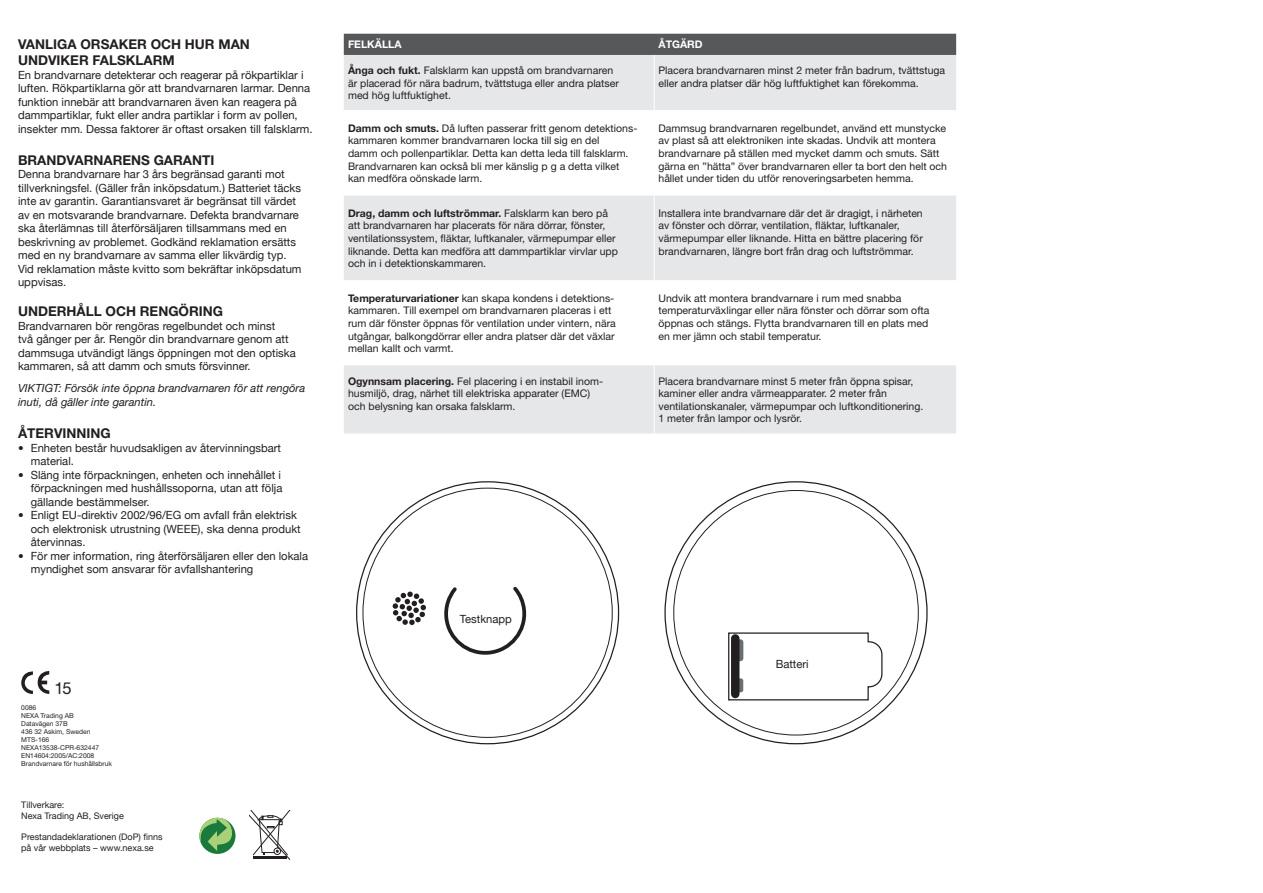
<style>
.page{position:relative;width:1263px;height:893px;background:#fff}
.page>*{position:absolute;margin:0;border:0;box-sizing:border-box;transform-origin:0 0}
.t1{font:16.5px "Helvetica Neue";color:#231f20}
.t2{font:700 13.5px/16.2px "Helvetica Neue";color:#231f20}
.t3{font:11.25px/13.5px "Helvetica Neue";color:#231f20}
.t4{font:italic 11.25px/13.5px "Helvetica Neue";color:#231f20}
.t5{font:10.5px/12.6px "Helvetica Neue";color:#231f20}
.t6{font:700 10.5px "Helvetica Neue";color:#fff}
.t7{font:9px/10.8px "Helvetica Neue";color:#231f20}
.t8{font:6.75px "Helvetica Neue";color:#231f20}
.s1{font-weight:700}
</style>
<div class="page">
<svg style="left:393px;top:592px;width:33px;height:33px"></svg>
<svg style="left:445px;top:586px;width:81px;height:69px"></svg>
<svg style="left:728px;top:632px;width:155px;height:69px"></svg>
<svg style="left:736px;top:639px;width:7px;height:22px"></svg>
<svg style="left:736px;top:678px;width:7px;height:14px"></svg>
<div style="left:731px;top:634px;width:8px;height:64px;background:#231f20;border-radius:4px"></div>
<svg style="left:250px;top:810px;width:40px;height:50px"></svg>
<hr style="left:253px;top:856px;width:34px;height:2px;background:#231f20">
<div style="left:199px;top:818px;width:36px;height:36px;background:#197a3c;border-radius:50%"></div>
<svg style="left:199px;top:818px;width:36px;height:33px"></svg>
<div style="left:344px;top:34px;width:612px;height:21px;background:#57585a"></div>
<div style="left:344px;top:55px;width:612px;height:55px;background:#e6e7e9"></div>
<div style="left:344px;top:195px;width:612px;height:85px;background:#e6e7e9"></div>
<div style="left:344px;top:365px;width:612px;height:68px;background:#e6e7e9"></div>
<hr style="left:654px;top:55px;width:1px;height:55px;background:#fff">
<hr style="left:654px;top:195px;width:1px;height:85px;background:#fff">
<hr style="left:654px;top:365px;width:1px;height:68px;background:#fff">
<svg style="left:21px;top:671px;width:28px;height:23px"></svg>
<p class="t2" style="left:18px;top:36px;width:233px">VANLIGA ORSAKER OCH HUR MAN<br>UNDVIKER FALSKLARM</p>
<p class="t3" style="left:18px;top:68px;width:296px">En brandvarnare detekterar och reagerar på rökpartiklar i luften. Rökpartiklarna gör att brandvarnaren larmar. Denna funktion innebär att brandvarnaren även kan reagera på dammpartiklar, fukt eller andra partiklar i form av pollen, insekter mm. Dessa faktorer är oftast orsaken till falsklarm.</p>
<p class="t2" style="left:18px;top:152px;width:198px">BRANDVARNARENS GARANTI</p>
<p class="t3" style="left:18px;top:168px;width:285px">Denna brandvarnare har 3 års begränsad garanti mot tillverkningsfel. (Gäller från inköpsdatum.) Batteriet täcks inte av garantin. Garantiansvaret är begränsat till värdet av en motsvarande brandvarnare. Defekta brandvarnare ska återlämnas till återförsäljaren tillsammans med en beskrivning av problemet. Godkänd reklamation ersätts med en ny brandvarnare av samma eller likvärdig typ.<br>Vid reklamation måste kvitto som bekräftar inköpsdatum uppvisas.</p>
<p class="t2" style="left:18px;top:303px;width:207px">UNDERHÅLL OCH RENGÖRING</p>
<p class="t3" style="left:18px;top:319px;width:279px">Brandvarnaren bör rengöras regelbundet och minst<br>två gånger per år. Rengör din brandvarnare genom att dammsuga utvändigt längs öppningen mot den optiska kammaren, så att damm och smuts försvinner.</p>
<p class="t4" style="left:18px;top:381px;width:289px">VIKTIGT: Försök inte öppna brandvarnaren för att rengöra inuti, då gäller inte garantin.</p>
<p class="t2" style="left:18px;top:425px;width:94px">ÅTERVINNING</p>
<p class="t3" style="left:31px;top:441px;width:252px;text-indent:-13px">• Enheten består huvudsakligen av återvinningsbart material.</p>
<p class="t3" style="left:31px;top:468px;width:253px;text-align:justify;text-indent:-13px">• Släng inte förpackningen, enheten och innehållet i förpackningen med hushållssoporna, utan att följa gällande bestämmelser.</p>
<p class="t3" style="left:31px;top:508px;width:271px;text-indent:-13px">• Enligt EU-direktiv 2002/96/EG om avfall från elektrisk och elektronisk utrustning (WEEE), ska denna produkt återvinnas.</p>
<p class="t3" style="left:31px;top:549px;width:279px;text-indent:-13px">• För mer information, ring återförsäljaren eller den lokala myndighet som ansvarar för avfallshantering</p>
<p class="t1" style="left:55px;top:678px;width:19px">15</p>
<p class="t8" style="left:21px;top:703px;width:17px">0086</p>
<p class="t8" style="left:21px;top:711px;width:54px">NEXA Trading AB</p>
<p class="t8" style="left:21px;top:719px;width:48px">Datavägen 37B</p>
<p class="t8" style="left:21px;top:727px;width:71px">436 32 Askim, Sweden</p>
<p class="t8" style="left:21px;top:736px;width:30px">MTS-166</p>
<p class="t8" style="left:21px;top:744px;width:79px">NEXA13538-CPR-632447</p>
<p class="t8" style="left:21px;top:752px;width:75px">EN14604:2005/AC:2008</p>
<p class="t8" style="left:21px;top:760px;width:92px">Brandvarnare för hushållsbruk</p>
<p class="t7" style="left:21px;top:799px;width:45px">Tillverkare:</p>
<p class="t7" style="left:21px;top:810px;width:104px">Nexa Trading AB, Sverige</p>
<p class="t7" style="left:21px;top:831px;width:143px">Prestandadeklarationen (DoP) finns på vår webbplats – www.nexa.se</p>
<p class="t6" style="left:348px;top:38px;width:55px">FELKÄLLA</p>
<p class="t6" style="left:658px;top:38px;width:46px">ÅTGÄRD</p>
<p class="t5" style="left:348px;top:64px;width:272px"><span class="s1">Ånga och fukt.</span> Falsklarm kan uppstå om brandvarnaren är placerad för nära badrum, tvättstuga eller andra platser med hög luftfuktighet.</p>
<p class="t5" style="left:658px;top:64px;width:288px">Placera brandvarnaren minst 2 meter från badrum, tvättstuga eller andra platser där hög luftfuktighet kan förekomma.</p>
<p class="t5" style="left:348px;top:122px;width:291px"><span class="s1">Damm och smuts.</span> Då luften passerar fritt genom detektions&shy;kammaren kommer brandvarnaren locka till sig en del<br>damm och pollenpartiklar. Detta kan detta leda till falsklarm.<br>Brandvarnaren kan också bli mer känslig p g a detta vilket kan medföra oönskade larm.</p>
<p class="t5" style="left:658px;top:122px;width:290px">Dammsug brandvarnaren regelbundet, använd ett munstycke av plast så att elektroniken inte skadas. Undvik att montera brandvarnare på ställen med mycket damm och smuts. Sätt gärna en ”hätta” över brandvarnaren eller ta bort den helt och hållet under tiden du utför renoveringsarbeten hemma.</p>
<p class="t5" style="left:348px;top:207px;width:271px"><span class="s1">Drag, damm och luftströmmar.</span> Falsklarm kan bero på att brandvarnaren har placerats för nära dörrar, fönster, ventilationssystem, fläktar, luftkanaler, värmepumpar eller liknande. Detta kan medföra att dammpartiklar virvlar upp och in i detektionskammaren.</p>
<p class="t5" style="left:658px;top:207px;width:266px">Installera inte brandvarnare där det är dragigt, i närheten av fönster och dörrar, ventilation, fläktar, luftkanaler, värmepumpar eller liknande. Hitta en bättre placering för brandvarnaren, längre bort från drag och luftströmmar.</p>
<p class="t5" style="left:348px;top:292px;width:269px"><span class="s1">Temperaturvariationer</span> kan skapa kondens i detektions&shy;kammaren. Till exempel om brandvarnaren placeras i ett rum där fönster öppnas för ventilation under vintern, nära utgångar, balkongdörrar eller andra platser där det växlar mellan kallt och varmt.</p>
<p class="t5" style="left:658px;top:292px;width:272px">Undvik att montera brandvarnare i rum med snabba temperaturväxlingar eller nära fönster och dörrar som ofta öppnas och stängs. Flytta brandvarnaren till en plats med en mer jämn och stabil temperatur.</p>
<p class="t5" style="left:348px;top:374px;width:257px"><span class="s1">Ogynnsam placering.</span> Fel placering i en instabil inom&shy;husmiljö, drag, närhet till elektriska apparater (EMC) och belysning kan orsaka falsklarm.</p>
<p class="t5" style="left:658px;top:374px;width:266px">Placera brandvarnare minst 5 meter från öppna spisar, kaminer eller andra värmeapparater. 2 meter från ventilationskanaler, värmepumpar och luftkonditionering.<br>1 meter från lampor och lysrör.</p>
<p class="t3" style="left:460px;top:612px;width:53px">Testknapp</p>
<p class="t3" style="left:776px;top:657px;width:35px">Batteri</p>
</div>
